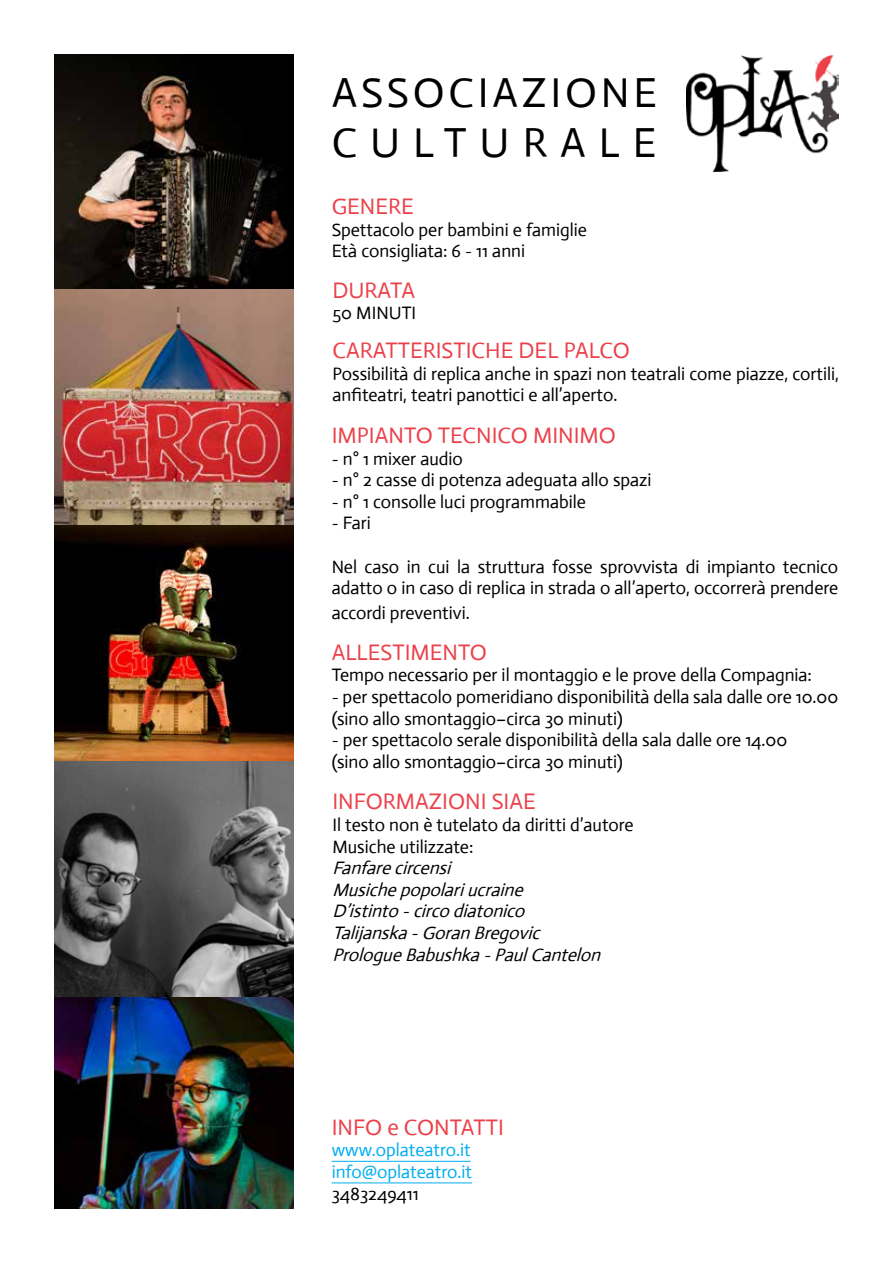
<style>
.page{position:relative;width:893px;height:1263px;background:#fff}
.page>*{position:absolute;margin:0;border:0;box-sizing:border-box;transform-origin:0 0}
.t1{font:42px/50.4px "Actor";letter-spacing:.09em;color:#000}
.t2{font:22.5px "Actor";color:#eb414a}
.t3{font:18px/21.6px "Actor";color:#000}
.t4{font:italic 18px/21.6px "Actor";color:#000}
.t5{font:18px/21.6px "Actor";color:#00aeef}
</style>
<div class="page">
<img style="left:54px;top:55px;width:239px;height:1154px">
<img style="left:686px;top:56px;width:153px;height:116px">
<hr style="left:332px;top:1161px;width:139px;height:1px;background:#00aeef">
<hr style="left:332px;top:1182px;width:140px;height:1px;background:#00aeef">
<h1 class="t1" style="left:332px;top:67px;width:327px">ASSOCIAZIONE<br>CULTURALE</h1>
<p class="t2" style="left:332px;top:193px;width:84px">GENERE</p>
<p class="t3" style="left:332px;top:219px;width:257px">Spettacolo per bambini e famiglie<br>Età consigliata: 6 - 11 anni</p>
<p class="t2" style="left:332px;top:276px;width:84px">DURATA</p>
<p class="t3" style="left:332px;top:302px;width:85px">50 MINUTI</p>
<p class="t2" style="left:332px;top:337px;width:299px">CARATTERISTICHE DEL PALCO</p>
<p class="t3" style="left:332px;top:363px;width:508px">Possibilità di replica anche in spazi non teatrali come piazze, cortili, anfiteatri, teatri panottici e all’aperto.</p>
<p class="t2" style="left:332px;top:422px;width:286px">IMPIANTO TECNICO MINIMO</p>
<p class="t3" style="left:332px;top:448px;width:133px">- n° 1 mixer audio</p>
<p class="t3" style="left:332px;top:469px;width:321px">- n° 2 casse di potenza adeguata allo spazi</p>
<p class="t3" style="left:332px;top:491px;width:256px">- n° 1 consolle luci programmabile</p>
<p class="t3" style="left:332px;top:512px;width:41px">- Fari</p>
<p class="t3" style="left:332px;top:556px;width:508px">Nel caso in cui la struttura fosse sprovvista di impianto tecnico adatto o in caso di replica in strada o all’aperto, occorrerà prendere</p>
<p class="t3" style="left:332px;top:602px;width:140px">accordi preventivi.</p>
<p class="t2" style="left:332px;top:639px;width:157px">ALLESTIMENTO</p>
<p class="t3" style="left:332px;top:664px;width:482px">Tempo necessario per il montaggio e le prove della Compagnia:</p>
<p class="t3" style="left:332px;top:686px;width:508px">- per spettacolo pomeridiano disponibilità della sala dalle ore 10.00 (sino allo smontaggio–circa 30 minuti)</p>
<p class="t3" style="left:332px;top:729px;width:457px">- per spettacolo serale disponibilità della sala dalle ore 14.00 (sino allo smontaggio–circa 30 minuti)</p>
<p class="t2" style="left:332px;top:788px;width:205px">INFORMAZIONI SIAE</p>
<p class="t3" style="left:332px;top:814px;width:303px">Il testo non è tutelato da diritti d’autore<br>Musiche utilizzate:</p>
<p class="t4" style="left:332px;top:857px;width:275px">Fanfarecircensi<br>Musichepopolariucraine<br>D’istinto-circodiatonico<br>Talijanska-GoranBregovic<br>PrologueBabushka-PaulCantelon</p>
<p class="t2" style="left:332px;top:1113px;width:174px">INFO e CONTATTI</p>
<p class="t5" style="left:332px;top:1139px;width:142px">www.oplateatro.it info@oplateatro.it</p>
<p class="t3" style="left:332px;top:1183px;width:89px">3483249411</p>
</div>
